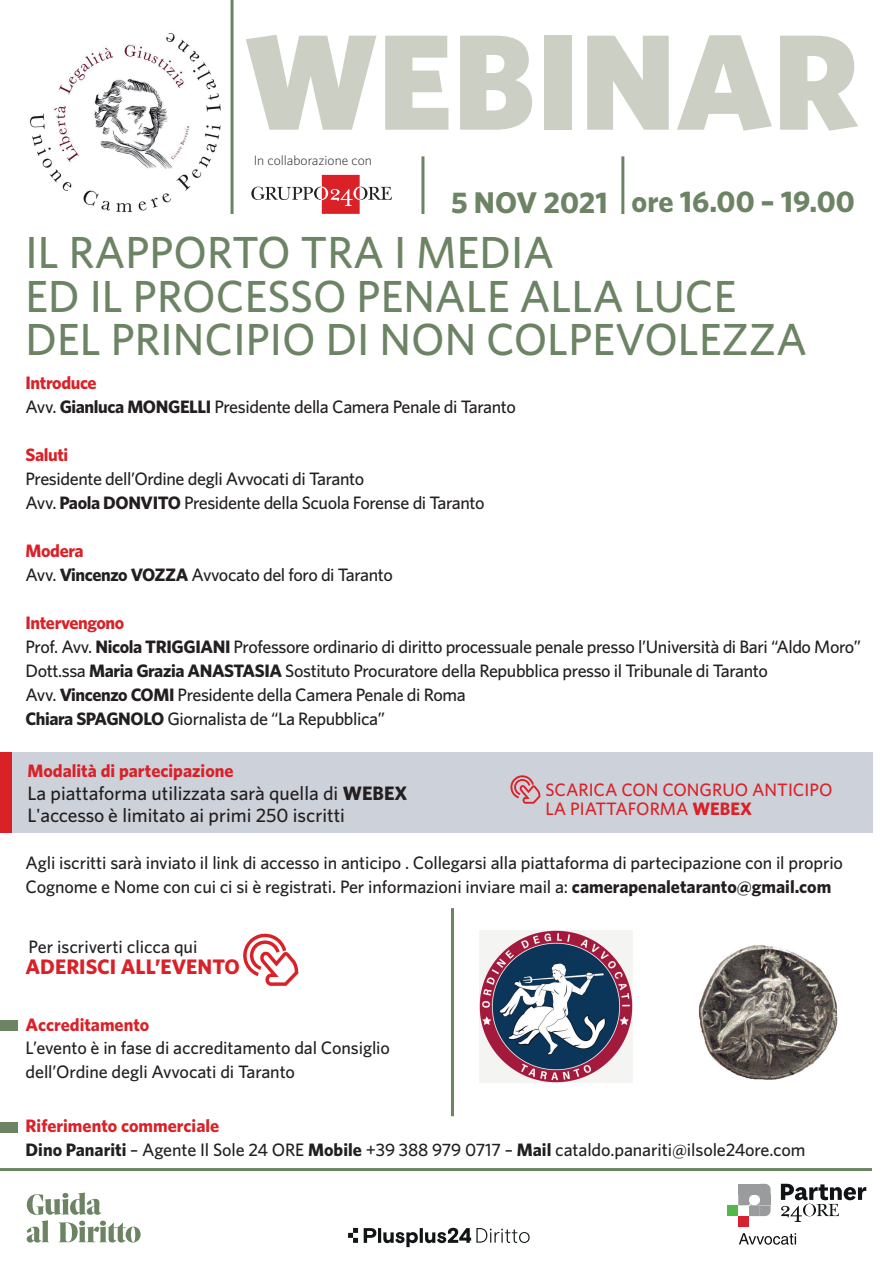
<style>
.page{position:relative;width:893px;height:1263px;background:#fff}
.page>*{position:absolute;margin:0;border:0;box-sizing:border-box;transform-origin:0 0}
.t1{font:500 45px/43.5px "Whitney";color:#6c8464}
.t2{font:700 30px "Whitney";color:#6c8464}
.t3{font:700 21px "Whitney";color:#da2128}
.t4{font:500 19.5px/22.5px "Whitney";color:#231f20}
.t5{font:500 18px/24px "Whitney";letter-spacing:-.02em;color:#231f20}
.t6{font:700 18px "Whitney";color:#da2128}
.t7{font:500 18px/19.5px "Whitney";color:#da2128}
.t8{font:500 18px "Whitney";color:#231f20}
.t9{font:300 13.65px "Whitney";color:#231f20}
.s1{font-weight:700;color:#da2128}
.s2{font-weight:700}
</style>
<div class="page">
<div style="left:0;top:753px;width:872px;height:80px;background:#cdd1d9"></div>
<svg style="left:510px;top:775px;width:30px;height:29px"></svg>
<div style="left:0;top:753px;width:12px;height:80px;background:#da2128"></div>
<svg style="left:348px;top:1228px;width:181px;height:19px"></svg>
<svg style="left:780px;top:1184px;width:86px;height:38px"></svg>
<svg style="left:738px;top:1184px;width:32px;height:32px"></svg>
<div style="left:738px;top:1216px;width:11px;height:11px;background:#d72130"></div>
<div style="left:727px;top:1205px;width:11px;height:11px;background:#52b949"></div>
<svg style="left:738px;top:1233px;width:58px;height:12px"></svg>
<svg style="left:251px;top:175px;width:140px;height:39px"></svg>
<div style="left:544px;top:36px;width:28px;height:94px;background:#ccd0c4"></div>
<svg style="left:587px;top:36px;width:81px;height:94px"></svg>
<svg style="left:677px;top:35px;width:94px;height:96px"></svg>
<svg style="left:780px;top:36px;width:78px;height:95px"></svg>
<svg style="left:246px;top:35px;width:130px;height:95px"></svg>
<svg style="left:385px;top:36px;width:63px;height:94px"></svg>
<svg style="left:460px;top:36px;width:72px;height:94px"></svg>
<hr style="left:421px;top:156px;width:3px;height:58px;background:#6c8464">
<hr style="left:230px;top:0;width:3px;height:214px;background:#6c8464">
<hr style="left:621px;top:156px;width:3px;height:58px;background:#6c8464">
<svg style="left:243px;top:933px;width:55px;height:53px"></svg>
<hr style="left:451px;top:908px;width:3px;height:208px;background:#6c8464">
<div style="left:0;top:1020px;width:18px;height:10px;background:#6c8464"></div>
<div style="left:0;top:1122px;width:18px;height:11px;background:#6c8464"></div>
<hr style="left:0;top:1168px;width:872px;height:3px;background:#6c8464">
<svg style="left:27px;top:1193px;width:114px;height:50px"></svg>
<img style="left:30px;top:33px;width:191px;height:180px">
<img style="left:479px;top:930px;width:153px;height:153px">
<img style="left:698px;top:945px;width:139px;height:134px">
<p class="t9" style="left:254px;top:151px;width:120px">In collaborazione con</p>
<h2 class="t2" style="left:451px;top:181px;width:405px">5 NOV 2021 ore 16.00 – 19.00</h2>
<h1 class="t1" style="left:26px;top:230px;width:783px">IL RAPPORTO TRA I MEDIA<br>ED IL PROCESSO PENALE ALLA LUCE<br>DEL PRINCIPIO DI NON COLPEVOLEZZA</h1>
<p class="t5" style="left:26px;top:371px;width:492px"><span class="s1">Introduce<br></span>Avv. <span class="s2">Gianluca MONGELLI</span> Presidente della Camera Penale di Taranto</p>
<p class="t6" style="left:26px;top:443px;width:44px">Saluti</p>
<p class="t5" style="left:26px;top:467px;width:460px">Presidente dell’Ordine degli Avvocati di Taranto<br>Avv. <span class="s2">Paola DONVITO</span> Presidente della Scuola Forense di Taranto</p>
<p class="t5" style="left:26px;top:539px;width:369px"><span class="s1">Modera<br></span>Avv. <span class="s2">Vincenzo VOZZA</span> Avvocato del foro di Taranto</p>
<p class="t5" style="left:26px;top:611px;width:837px"><span class="s1">Intervengono<br></span>Prof. Avv. <span class="s2">Nicola TRIGGIANI</span> Professore ordinario di diritto processuale penale presso l’Università di Bari “Aldo Moro” Dott.ssa <span class="s2">Maria Grazia ANASTASIA</span> Sostituto Procuratore della Repubblica presso il Tribunale di Taranto<br>Avv. <span class="s2">Vincenzo COMI</span> Presidente della Camera Penale di Roma<br><span class="s2">Chiara SPAGNOLO</span> Giornalista de “La Repubblica”</p>
<p class="t6" style="left:27px;top:759px;width:208px">Modalità di partecipazione</p>
<p class="t4" style="left:27px;top:782px;width:381px">La piattaforma utilizzata sarà quella di <span class="s2">WEBEX<br></span>L'accesso è limitato ai primi 250 iscritti</p>
<p class="t7" style="left:545px;top:779px;width:288px">SCARICA CON CONGRUO ANTICIPO<br>LA PIATTAFORMA <span class="s2">WEBEX</span></p>
<p class="t5" style="left:26px;top:851px;width:819px">Agli iscritti sarà inviato il link di accesso in anticipo . Collegarsi alla piattaforma di partecipazione con il proprio<br>Cognome e Nome con cui ci si è registrati. Per informazioni inviare mail a: <span class="s2">camerapenaletaranto@gmail.com</span></p>
<p class="t8" style="left:29px;top:934px;width:170px">Per iscriverti clicca qui</p>
<p class="t3" style="left:26px;top:952px;width:216px">ADERISCI ALL’EVENTO</p>
<p class="t6" style="left:26px;top:1013px;width:125px">Accreditamento</p>
<p class="t5" style="left:26px;top:1036px;width:366px">L’evento è in fase di accreditamento dal Consiglio dell’Ordine degli Avvocati di Taranto</p>
<p class="t5" style="left:26px;top:1114px;width:781px"><span class="s1">Riferimento commerciale<br></span><span class="s2">Dino Panariti</span> – Agente Il Sole 24 ORE <span class="s2">Mobile</span> +39 388 979 0717 – <span class="s2">Mail</span> cataldo.panariti@ilsole24ore.com</p>
</div>
